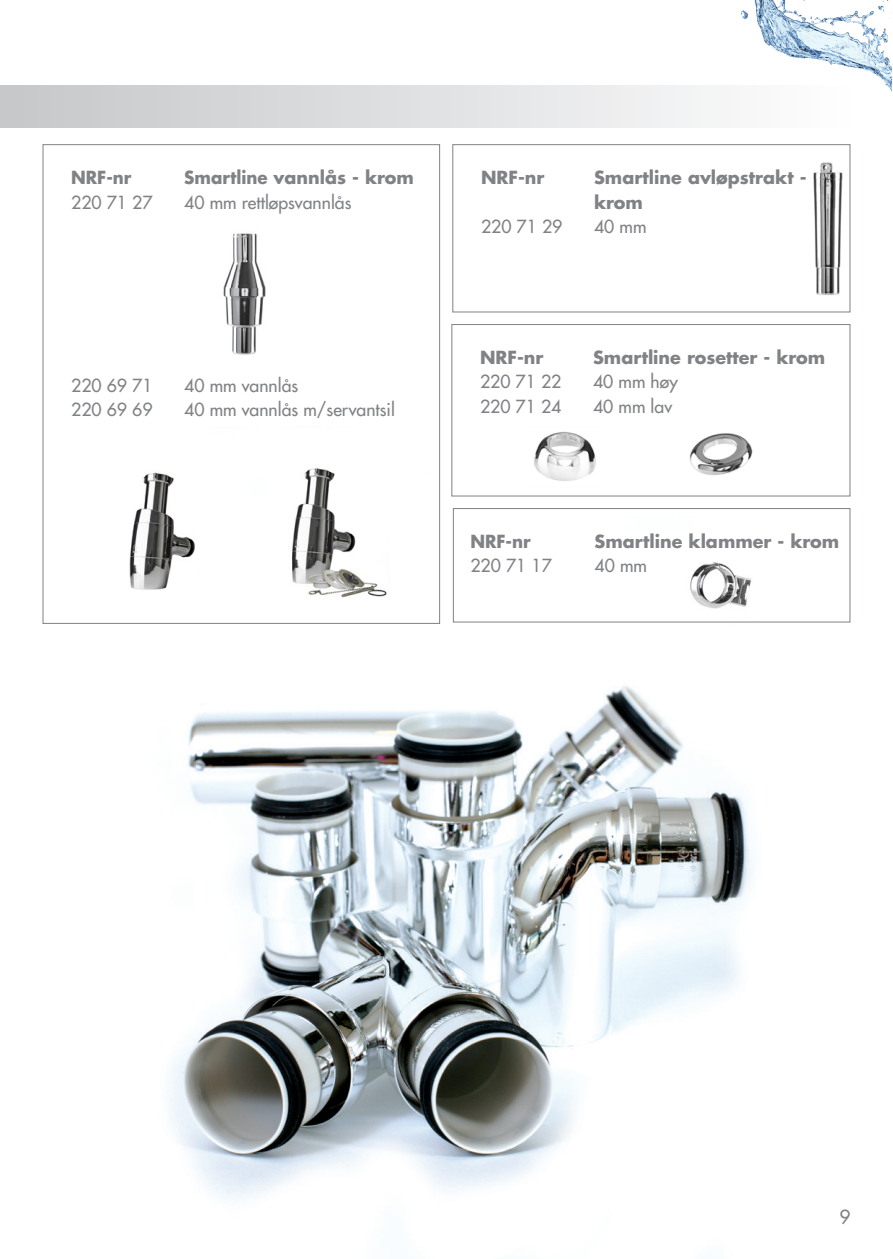
<style>
.page{position:relative;width:893px;height:1259px;background:#fff}
.page>*{position:absolute;margin:0;border:0;box-sizing:border-box;transform-origin:0 0}
.t1{font:500 18.9px "Futura Std";color:#808285}
.t2{font:500 17.7px "Futura Std";color:#808285}
.Bold_brødtekst_med_2{font:700 17.7px/24.3px "Futura Std";color:#808285}
.Bold_brødtekst_med_2-2{font:700 17.7px "Futura Std";color:#808285;scale:.95 1}
</style>
<div class="page">
<img style="left:169px;top:427px;width:641px;height:773px">
<img style="left:813px;top:159px;width:38px;height:139px">
<svg style="left:0;top:85px;width:717px;height:43px;background:#dcdddf"></svg>
<div style="left:452px;top:144px;width:398px;height:168px;border:1px solid #808285"></div>
<img style="left:266px;top:465px;width:137px;height:137px">
<div style="left:451px;top:324px;width:399px;height:172px;border:1px solid #808285"></div>
<img style="left:687px;top:427px;width:66px;height:61px">
<img style="left:531px;top:427px;width:67px;height:63px">
<div style="left:453px;top:508px;width:397px;height:114px;border:1px solid #808285"></div>
<img style="left:686px;top:551px;width:68px;height:68px">
<svg style="left:735px;top:0;width:157px;height:145px"></svg>
<img style="left:223px;top:233px;width:43px;height:122px">
<img style="left:129px;top:469px;width:89px;height:124px">
<p class="Bold_brødtekst_med_2-2" style="left:71px;top:166px;width:65px">NRF-nr</p>
<p class="Bold_brødtekst_med_2-2" style="left:184px;top:166px;width:243px">Smartline vannlås - krom</p>
<p class="t2" style="left:71px;top:191px;width:83px">220 71 27</p>
<p class="t2" style="left:184px;top:191px;width:169px">40 mm rettløpsvannlås</p>
<p class="t2" style="left:71px;top:374px;width:83px">220 69 71</p>
<p class="t2" style="left:184px;top:374px;width:115px">40 mm vannlås</p>
<p class="t2" style="left:71px;top:399px;width:83px">220 69 69</p>
<p class="t2" style="left:184px;top:399px;width:212px">40 mm vannlås m/servantsil</p>
<p class="Bold_brødtekst_med_2" style="left:481px;top:165px;width:65px">NRF-nr</p>
<p class="Bold_brødtekst_med_2" style="left:594px;top:165px;width:214px">Smartline avløpstrakt - krom</p>
<p class="t2" style="left:481px;top:215px;width:83px">220 71 29</p>
<p class="t2" style="left:594px;top:215px;width:54px">40 mm</p>
<p class="Bold_brødtekst_med_2" style="left:480px;top:345px;width:65px">NRF-nr</p>
<p class="Bold_brødtekst_med_2" style="left:593px;top:345px;width:234px">Smartline rosetter - krom</p>
<p class="t2" style="left:480px;top:371px;width:83px">220 71 22</p>
<p class="t2" style="left:593px;top:371px;width:86px">40 mm høy</p>
<p class="t2" style="left:480px;top:395px;width:83px">220 71 24</p>
<p class="t2" style="left:593px;top:395px;width:81px">40 mm lav</p>
<p class="Bold_brødtekst_med_2-2" style="left:470px;top:529px;width:65px">NRF-nr</p>
<p class="Bold_brødtekst_med_2" style="left:595px;top:529px;width:246px">Smartline klammer - krom</p>
<p class="t2" style="left:470px;top:555px;width:83px">220 71 17</p>
<p class="t2" style="left:595px;top:555px;width:54px">40 mm</p>
<p class="t1" style="left:839px;top:1204px;width:12px">9</p>
</div>
